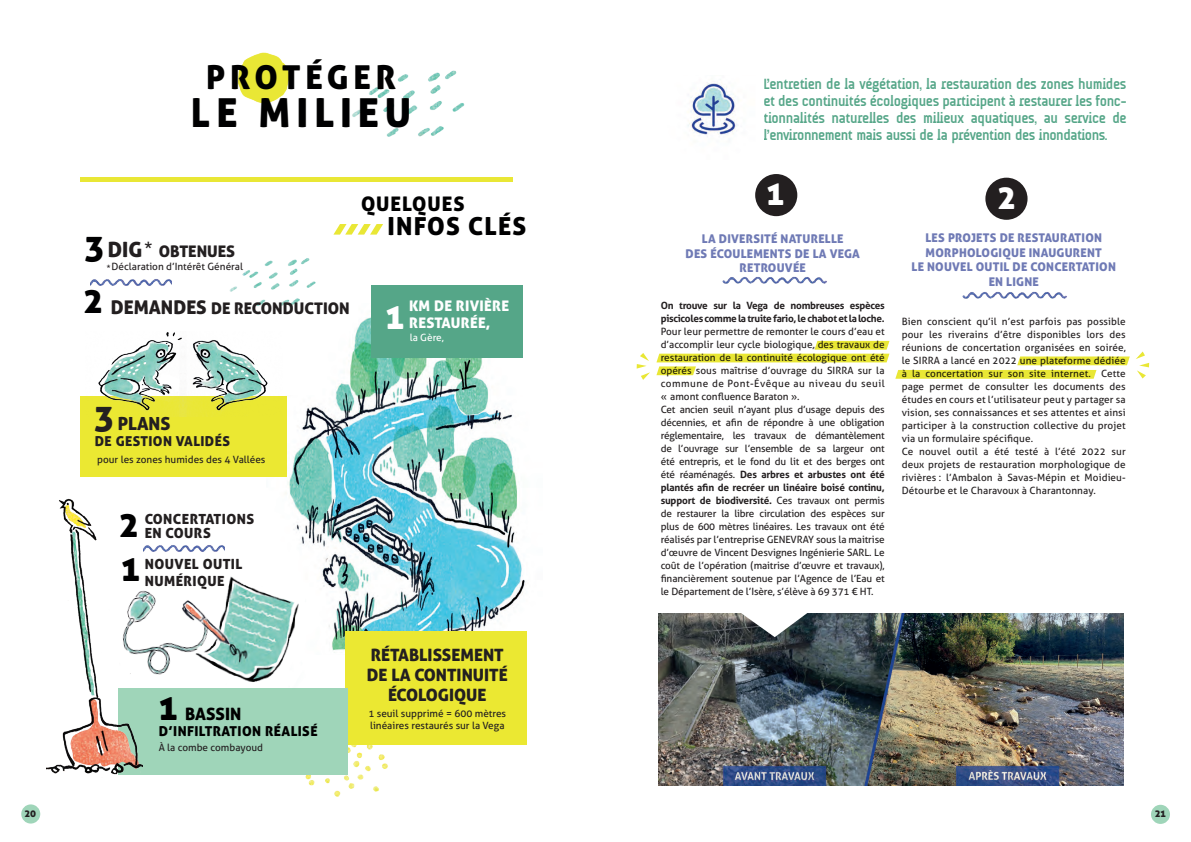
<style>
.page{position:relative;width:1191px;height:842px;background:#fff}
.page>*{position:absolute;margin:0;border:0;box-sizing:border-box;transform-origin:0 0}
.t1{font:40px "Aller Display";letter-spacing:.15em;color:#000001}
.t2{font:35px/44.2px "Aller Display";color:#000001}
.t3{font:35px "Aller Display";color:#fff}
.t4{font:33px "Aller Display";letter-spacing:.15em;color:#000001}
.t5{font:33px "Aller Display";color:#fff}
.t6{font:24.9px "Aller Display";letter-spacing:.05em;color:#000001}
.t7{font:20.1px "Aller Display";letter-spacing:.05em;color:#000001}
.t8{font:18px "Aller Display";color:#231f20}
.t9{font:17px/20px "Aller Display";color:#231f20;text-align:center}
.t10{font:17px "Aller Display";color:#000}
.t11{font:16px "Aller Display";color:#231f20}
.t12{font:700 15px/17px "A Udimat";letter-spacing:-.03em;color:#55a688;text-align:justify}
.t13{font:14.6px/17.5px "Aller Display";letter-spacing:.02em;color:#fff}
.t14{font:14px/14px "Aller Display";letter-spacing:.03em;color:#231f20}
.t15{font:13.7px "Aller Display";letter-spacing:.03em;color:#000}
.t16{font:13.7px "Aller Display";letter-spacing:.03em;color:#231f20}
.t17{font:12px/14.6px "Aller Display";letter-spacing:.02em;color:#6f7ab5;text-align:center}
.t18{font:10px/13px "Aller";color:#231f20}
.t19{font:700 10px/13px "Aller";letter-spacing:-.03em;color:#231f20}
.t20{font:10px "Aller";color:#fff}
.t21{font:10px "Aller Display";color:#231f20}
.s1{font-size:35px;color:#000001}
.s2{font-size:21px}
.s3{font-family:"Futura TOT";font-size:21px}
.s4{font-family:"Futura TOT"}
.s5{font-size:18.9px}
.s6{font-size:35px}
.s7{font-weight:700}
</style>
<div class="page">
<div style="left:1151px;top:805px;width:19px;height:19px;background:#9fd5b9;border-radius:50%"></div>
<div style="left:21px;top:804px;width:19px;height:19px;background:#9fd5b9;border-radius:50%"></div>
<img style="left:142px;top:590px;width:19px;height:85px">
<img style="left:658px;top:613px;width:465px;height:172px">
<svg style="left:732px;top:613px;width:84px;height:24px"></svg>
<img style="left:305px;top:745px;width:83px;height:52px">
<img style="left:266px;top:317px;width:261px;height:337px">
<div style="left:345px;top:631px;width:181px;height:114px;background:#ebe832"></div>
<div style="left:371px;top:286px;width:152px;height:72px;background:#55a688"></div>
<div style="left:118px;top:688px;width:229px;height:87px;background:#9fd5b9"></div>
<img style="left:47px;top:498px;width:95px;height:277px">
<img style="left:237px;top:52px;width:49px;height:48px">
<img style="left:252px;top:66px;width:225px;height:116px">
<svg style="left:333px;top:224px;width:50px;height:11px"></svg>
<hr style="left:80px;top:177px;width:433px;height:4px;background:#e9e735">
<div style="left:755px;top:174px;width:42px;height:42px;background:#231f20;border-radius:50%"></div>
<div style="left:985px;top:178px;width:42px;height:42px;background:#231f20;border-radius:50%"></div>
<img style="left:722px;top:276px;width:105px;height:8px">
<img style="left:962px;top:291px;width:105px;height:8px">
<img style="left:687px;top:82px;width:51px;height:53px">
<div style="left:80px;top:396px;width:207px;height:80px;background:#ebe832"></div>
<img style="left:161px;top:541px;width:160px;height:141px">
<img style="left:229px;top:258px;width:97px;height:64px">
<img style="left:91px;top:279px;width:81px;height:7px">
<img style="left:143px;top:541px;width:81px;height:18px">
<svg style="left:895px;top:356px;width:234px;height:23px"></svg>
<svg style="left:656px;top:341px;width:233px;height:34px"></svg>
<svg style="left:1136px;top:351px;width:13px;height:27px"></svg>
<svg style="left:636px;top:353px;width:14px;height:27px"></svg>
<img style="left:187px;top:332px;width:96px;height:79px">
<img style="left:98px;top:332px;width:89px;height:85px">
<h3 class="t4" style="left:206px;top:57px;width:192px">PROTÉGER</h3>
<h1 class="t1" style="left:191px;top:88px;width:222px">LE MILIEU</h1>
<h3 class="t11" style="left:85px;top:241px;width:152px"><span class="s1">3</span> <span class="s2">DIG</span><span class="s3">*</span> OBTENUES</h3>
<p class="t18" style="left:106px;top:259px;width:139px"><span class="s4">*</span>Déclaration d’Intérêt Général</p>
<h3 class="t11" style="left:84px;top:298px;width:267px"><span class="s1">2</span> <span class="s5">DEMANDES</span> DE RECONDUCTION</h3>
<h3 class="t7" style="left:361px;top:191px;width:105px">QUELQUES</h3>
<h3 class="t6" style="left:387px;top:211px;width:140px">INFOS CLÉS</h3>
<h3 class="t13" style="left:409px;top:297px;width:101px">KM DE RIVIÈRE<br>RESTAURÉE,</h3>
<p class="t20" style="left:410px;top:332px;width:36px">la Gère,</p>
<h2 class="t3" style="left:386px;top:294px;width:20px">1</h2>
<h3 class="t8" style="left:95px;top:412px;width:77px"><span class="s6">3</span> PLANS</h3>
<h3 class="t16" style="left:95px;top:433px;width:137px">DE GESTION VALIDÉS</h3>
<p class="t18" style="left:97px;top:453px;width:170px">pour les zones humides des 4 Vallées</p>
<h3 class="t14" style="left:145px;top:511px;width:111px">CONCERTATIONS<br>EN COURS</h3>
<h3 class="t14" style="left:145px;top:556px;width:99px;line-height:16.8px">NOUVEL OUTIL<br>NUMÉRIQUE</h3>
<h2 class="t2" style="left:120px;top:502px;width:22px">2<br>1</h2>
<h3 class="t10" style="left:159px;top:703px;width:84px"><span class="s6">1</span> BASSIN</h3>
<h3 class="t15" style="left:159px;top:723px;width:160px">D’INFILTRATION RÉALISÉ</h3>
<p class="t18" style="left:159px;top:741px;width:106px">À la combe combayoud</p>
<h3 class="t9" style="left:367px;top:645px;width:142px">RÉTABLISSEMENT<br>DE LA CONTINUITÉ<br>ÉCOLOGIQUE</h3>
<p class="t18" style="left:368px;top:708px;width:139px;line-height:12px">1 seuil supprimé = 600 mètres linéaires restaurés sur la Vega</p>
<p class="t12" style="left:763px;top:76px;width:364px">L’entretien de la végétation, la restauration des zones humides et des continuités écologiques participent à restaurer les fonc&shy;tionnalités naturelles des milieux aquatiques, au service de l’environnement mais aussi de la prévention des inondations.</p>
<h3 class="t5" style="left:766px;top:172px;width:19px">1</h3>
<h3 class="t5" style="left:998px;top:176px;width:19px">2</h3>
<p class="t17" style="left:685px;top:232px;width:176px">LA DIVERSITÉ NATURELLE<br>DES ÉCOULEMENTS DE LA VEGA<br>RETROUVÉE</p>
<p class="t19" style="left:660px;top:299px;width:225px">On trouve sur la Vega de nombreuses espèces piscicoles comme la truite fario, le chabot et la loche.</p>
<p class="t18" style="left:660px;top:325px;width:225px">Pour leur permettre de remonter le cours d’eau et d’accomplir leur cycle biologique, des travaux de restauration de la continuité écologique ont été opérés sous maîtrise d’ouvrage du SIRRA sur la commune de Pont-Évêque au niveau du seuil « amont confluence Baraton ».<br>Cet ancien seuil n’ayant plus d’usage depuis des décennies, et afin de répondre à une obligation réglementaire, les travaux de démantèlement de l’ouvrage sur l’ensemble de sa largeur ont été entrepris, et le fond du lit et des berges ont été réaménagés. <span class="s7">Des arbres et arbustes ont été plantés afin de recréer un linéaire boisé continu, support de biodiversité.</span> Ces travaux ont permis de restaurer la libre circulation des espèces sur plus de 600 mètres linéaires. Les travaux ont été réalisés par l’entreprise GENEVRAY sous la maitrise d’œuvre de Vincent Desvignes Ingénierie SARL. Le coût de l’opération (maitrise d’œuvre et travaux), financièrement soutenue par l’Agence de l’Eau et le Département de l’Isère, s’élève à 69 371 € HT.</p>
<p class="t17" style="left:911px;top:231px;width:206px">LES PROJETS DE RESTAURATION<br>MORPHOLOGIQUE INAUGURENT<br>LE NOUVEL OUTIL DE CONCERTATION<br>EN LIGNE</p>
<p class="t18" style="left:901px;top:315px;width:225px">Bien conscient qu’il n’est parfois pas possible pour les riverains d’être disponibles lors des réunions de concertation organisées en soirée, le SIRRA a lancé en 2022 une plateforme dédiée à la concertation sur son site internet. Cette page permet de consulter les documents des études en cours et l’utilisateur peut y partager sa vision, ses connaissances et ses attentes et ainsi participer à la construction collective du projet via un formulaire spécifique.<br>Ce nouvel outil a été testé à l’été 2022 sur deux projets de restauration morphologique de rivières : l’Ambalon à Savas-Mépin et Moidieu-Détourbe et le Charavoux à Charantonnay.</p>
<p class="t21" style="left:25px;top:807px;width:13px">20</p>
<p class="t21" style="left:1155px;top:807px;width:12px">21</p>
</div>
